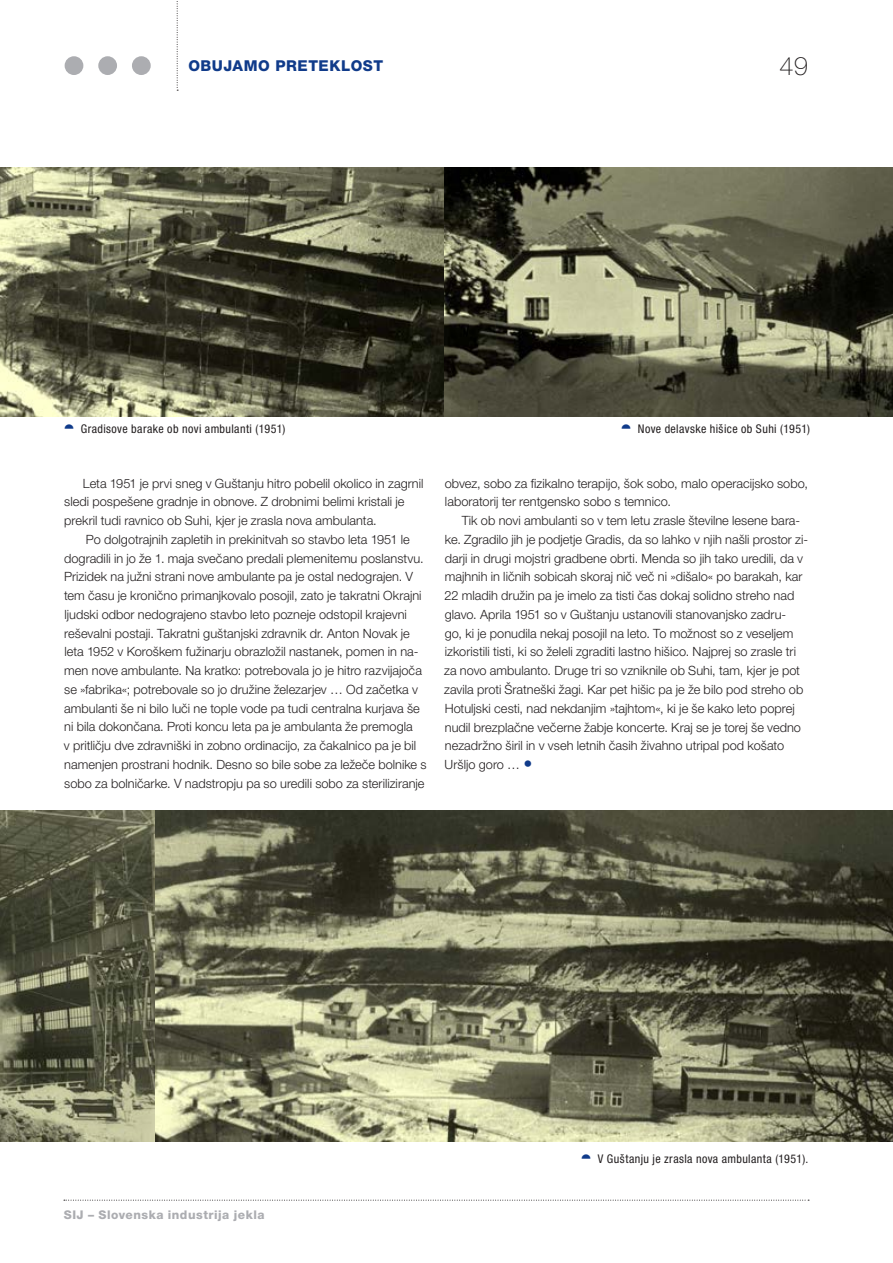
<style>
.page{position:relative;width:893px;height:1263px;background:#fff}
.page>*{position:absolute;margin:0;border:0;box-sizing:border-box;transform-origin:0 0}
.t1{font:100 25.5px "Helvetica Neue LT Pro";color:#231f20}
.t2{font:800 15px "Helvetica Neue LT Pro";letter-spacing:.035em;color:#103b8a}
.t3{font:300 12.75px/18.8px "Helvetica Neue LT Pro";color:#231f20}
.t4{font:condensed 12px "Helvetica Neue LT Pro";letter-spacing:.03em;color:#231f20}
.t5{font:800 12px "Helvetica Neue LT Pro";letter-spacing:.045em;color:#acadb1}
.s1{font-weight:700;font-size:18px;color:#103b8a}
</style>
<div class="page">
<svg style="left:64px;top:1200px;width:745px;height:1px"></svg>
<div style="left:65px;top:56px;width:18px;height:19px;background:#acadb1;border-radius:50%"></div>
<div style="left:98px;top:56px;width:19px;height:19px;background:#acadb1;border-radius:50%"></div>
<div style="left:132px;top:56px;width:19px;height:19px;background:#acadb1;border-radius:50%"></div>
<svg style="left:177px;top:1px;width:1px;height:90px"></svg>
<img style="left:0;top:167px;width:893px;height:249px">
<img style="left:0;top:810px;width:893px;height:332px">
<p class="t2" style="left:188px;top:57px;width:196px">obujamo preteklost</p>
<h1 class="t1" style="left:779px;top:51px;width:30px">49</h1>
<p class="t4" style="left:81px;top:422px;width:206px">Gradisove barake ob novi ambulanti (1951)</p>
<p class="t4" style="left:638px;top:422px;width:174px">Nove delavske hišice ob Suhi (1951)</p>
<p class="t3" style="left:64px;top:473px;width:361px;text-indent:19px">Leta 1951 je prvi sneg v Guštanju hitro pobelil okolico in zagrnil sledi pospešene gradnje in obnove. Z drobnimi belimi kristali je prekril tudi ravnico ob Suhi, kjer je zrasla nova ambulanta.</p>
<p class="t3" style="left:64px;top:530px;width:364px;text-indent:22px">Po dolgotrajnih zapletih in prekinitvah so stavbo leta 1951 le dogradili in jo že 1. maja svečano predali plemenitemu poslanstvu.<br>Prizidek na južni strani nove ambulante pa je ostal nedograjen. V tem času je kronično primanjkovalo posojil, zato je takratni Okrajni ljudski odbor nedograjeno stavbo leto pozneje odstopil krajevni reševalni postaji. Takratni guštanjski zdravnik dr. Anton Novak je leta 1952 v Koroškem fužinarju obrazložil nastanek, pomen in na&shy;men nove ambulante. Na kratko: potrebovala jo je hitro razvijajoča se »fabrika«; potrebovale so jo družine železarjev … Od začetka v ambulanti še ni bilo luči ne tople vode pa tudi centralna kurjava še ni bila dokončana. Proti koncu leta pa je ambulanta že premogla<br>v pritličju dve zdravniški in zobno ordinacijo, za čakalnico pa je bil namenjen prostrani hodnik. Desno so bile sobe za ležeče bolnike s sobo za bolničarke. V nadstropju pa so uredili sobo za steriliziranje</p>
<p class="t3" style="left:445px;top:473px;width:365px">obvez, sobo za fizikalno terapijo, šok sobo, malo operacijsko sobo, laboratorij ter rentgensko sobo s temnico.</p>
<p class="t3" style="left:444px;top:511px;width:366px;text-indent:18px">Tik ob novi ambulanti so v tem letu zrasle številne lesene bara&shy;ke. Zgradilo jih je podjetje Gradis, da so lahko v njih našli prostor zi&shy;darji in drugi mojstri gradbene obrti. Menda so jih tako uredili, da v majhnih in ličnih sobicah skoraj nič več ni »dišalo« po barakah, kar 22 mladih družin pa je imelo za tisti čas dokaj solidno streho nad glavo. Aprila 1951 so v Guštanju ustanovili stanovanjsko zadru-<br>go, ki je ponudila nekaj posojil na leto. To možnost so z veseljem izkoristili tisti, ki so želeli zgraditi lastno hišico. Najprej so zrasle tri za novo ambulanto. Druge tri so vzniknile ob Suhi, tam, kjer je pot zavila proti Šratneški žagi. Kar pet hišic pa je že bilo pod streho ob Hotuljski cesti, nad nekdanjim »tajhtom«, ki je še kako leto poprej nudil brezplačne večerne žabje koncerte. Kraj se je torej še vedno nezadržno širil in v vseh letnih časih živahno utripal pod košato Uršljo goro … <span class="s1">•</span></p>
<p class="t5" style="left:64px;top:1207px;width:202px">SIJ – Slovenska industrija jekla</p>
<p class="t4" style="left:598px;top:1151px;width:212px">V Guštanju je zrasla nova ambulanta (1951).</p>
</div>
